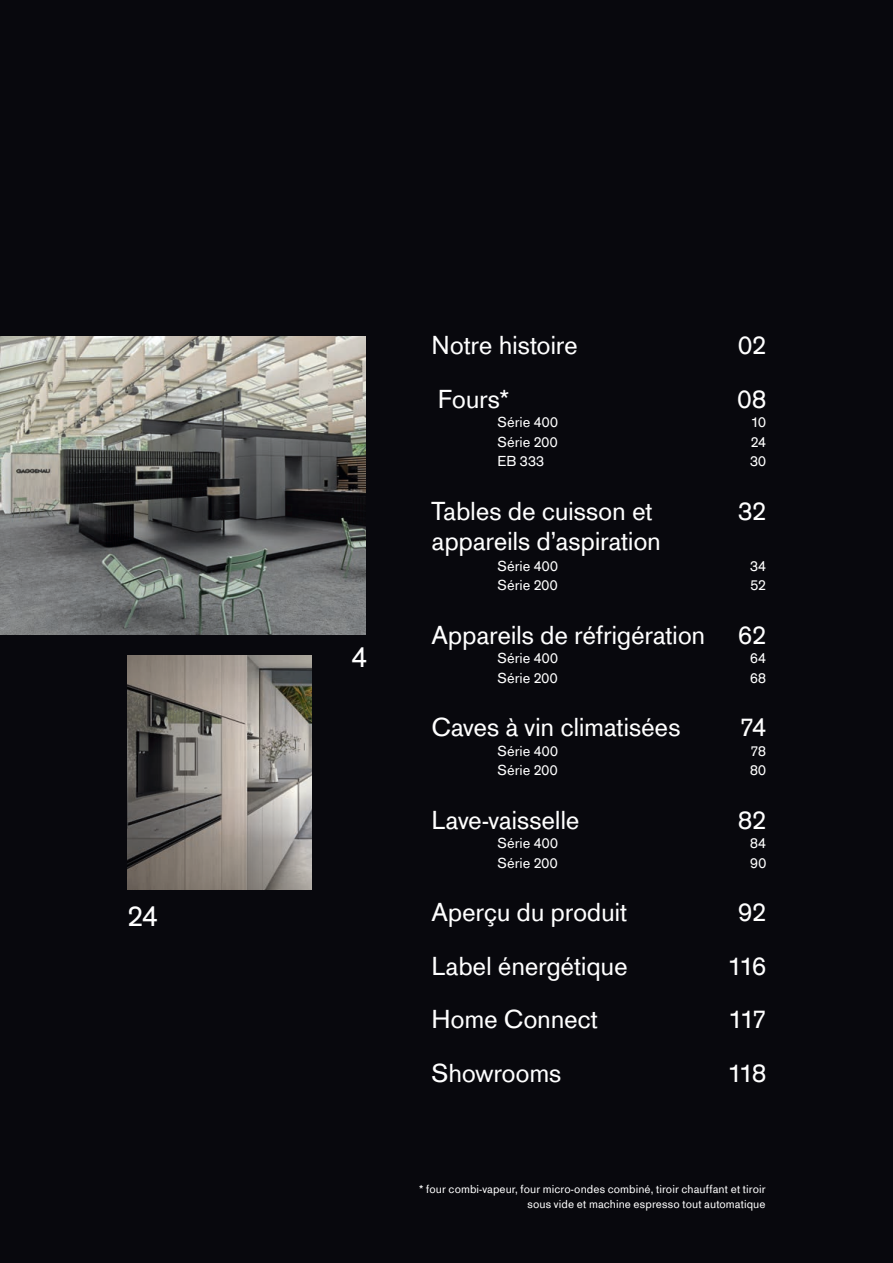
<style>
.page{position:relative;width:893px;height:1263px;background:#08080d}
.page>*{position:absolute;margin:0;border:0;box-sizing:border-box;transform-origin:0 0}
.t1{font:30px "Gaggenau";color:#fff}
.t2{font:27px "Gaggenau";letter-spacing:-.01em;color:#fff}
.t3{font:15px "Gaggenau";letter-spacing:.005em;color:#fff}
.t4{font:12px/15px "Gaggenau";letter-spacing:.005em;color:#fff;text-align:right}
</style>
<div class="page">
<img style="left:128px;top:656px;width:184px;height:234px">
<img style="left:0;top:336px;width:366px;height:298px">
<p class="t1" style="left:128px;top:898px;width:32px">24</p>
<p class="t1" style="left:351px;top:639px;width:17px">4</p>
<p class="t2" style="left:432px;top:329px;width:148px">Notre histoire</p>
<p class="t2" style="left:738px;top:329px;width:30px">02</p>
<p class="t2" style="left:438px;top:383px;width:74px">Fours*</p>
<p class="t2" style="left:738px;top:383px;width:30px">08</p>
<p class="t3" style="left:498px;top:413px;width:62px">Série 400</p>
<p class="t3" style="left:751px;top:413px;width:17px">10</p>
<p class="t3" style="left:498px;top:433px;width:62px">Série 200</p>
<p class="t3" style="left:751px;top:433px;width:17px">24</p>
<p class="t3" style="left:498px;top:452px;width:48px">EB 333</p>
<p class="t3" style="left:750px;top:452px;width:17px">30</p>
<p class="t2" style="left:432px;top:495px;width:223px">Tables de cuisson et</p>
<p class="t2" style="left:738px;top:495px;width:30px">32</p>
<p class="t2" style="left:432px;top:525px;width:231px">appareils d’aspiration</p>
<p class="t3" style="left:498px;top:557px;width:62px">Série 400</p>
<p class="t3" style="left:750px;top:557px;width:17px">34</p>
<p class="t3" style="left:498px;top:576px;width:62px">Série 200</p>
<p class="t3" style="left:750px;top:576px;width:17px">52</p>
<p class="t2" style="left:432px;top:619px;width:336px">Appareils de réfrigération 62</p>
<p class="t3" style="left:498px;top:649px;width:62px">Série 400</p>
<p class="t3" style="left:750px;top:649px;width:17px">64</p>
<p class="t3" style="left:498px;top:669px;width:62px">Série 200</p>
<p class="t3" style="left:750px;top:669px;width:17px">68</p>
<p class="t2" style="left:432px;top:711px;width:251px">Caves à vin climatisées</p>
<p class="t2" style="left:740px;top:711px;width:28px">74</p>
<p class="t3" style="left:498px;top:742px;width:62px">Série 400</p>
<p class="t3" style="left:750px;top:742px;width:17px">78</p>
<p class="t3" style="left:498px;top:761px;width:62px">Série 200</p>
<p class="t3" style="left:750px;top:761px;width:18px">80</p>
<p class="t2" style="left:432px;top:804px;width:150px">Lave-vaisselle</p>
<p class="t2" style="left:738px;top:804px;width:30px">82</p>
<p class="t3" style="left:498px;top:834px;width:62px">Série 400</p>
<p class="t3" style="left:750px;top:834px;width:17px">84</p>
<p class="t3" style="left:498px;top:854px;width:62px">Série 200</p>
<p class="t3" style="left:750px;top:854px;width:18px">90</p>
<p class="t2" style="left:432px;top:896px;width:197px">Aperçu du produit</p>
<p class="t2" style="left:738px;top:896px;width:29px">92</p>
<p class="t2" style="left:432px;top:950px;width:198px">Label énergétique</p>
<p class="t2" style="left:727px;top:950px;width:40px">116</p>
<p class="t2" style="left:432px;top:1003px;width:168px">Home Connect</p>
<p class="t2" style="left:728px;top:1003px;width:39px">117</p>
<p class="t2" style="left:432px;top:1057px;width:131px">Showrooms</p>
<p class="t2" style="left:727px;top:1057px;width:40px">118</p>
<p class="t4" style="left:419px;top:1181px;width:348px">* four combi-vapeur, four micro-ondes combiné, tiroir chauffant et tiroir sous vide et machine espresso tout automatique</p>
</div>
